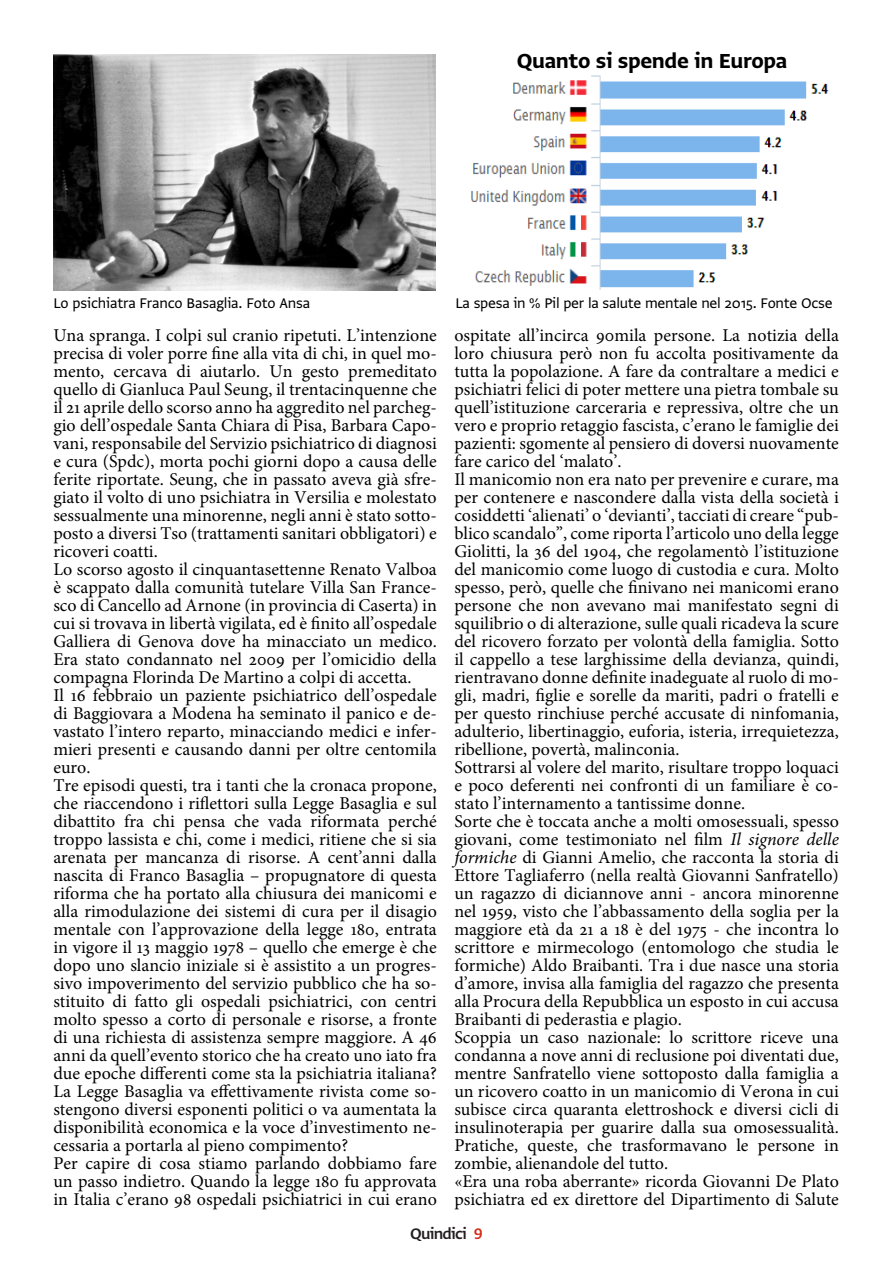
<style>
.page{position:relative;width:893px;height:1263px;background:#fff}
.page>*{position:absolute;margin:0;border:0;box-sizing:border-box;transform-origin:0 0}
.Dida_foto{font:24px "Greta Sans Std Bld";letter-spacing:-.015em;color:#000}
.Testo_articolo{font:18px/18px "Minion Pro";color:#000;text-align:justify}
.Numero_di_pagina{font:18px "Greta Sans Std Sm Bld";letter-spacing:-.04em;color:#231f20}
.Dida_foto-2{font:16.5px "Greta Sans Std";letter-spacing:-.015em;color:#000}
.s1{font-style:italic}
.s2{color:#d32d16}
</style>
<div class="page">
<img style="left:470px;top:76px;width:359px;height:213px">
<img style="left:53px;top:54px;width:383px;height:237px">
<p class="Dida_foto" style="left:517px;top:46px;width:272px">Quanto si spende in Europa</p>
<p class="Dida_foto-2" style="left:53px;top:293px;width:258px">Lo psichiatra Franco Basaglia. Foto Ansa</p>
<p class="Testo_articolo" style="left:53px;top:326px;width:385px">Una spranga. I colpi sul cranio ripetuti. L’intenzione precisa di voler porre fine alla vita di chi, in quel mo&shy;mento, cercava di aiutarlo. Un gesto premeditato quello di Gianluca Paul Seung, il trentacinquenne che il 21 aprile dello scorso anno ha aggredito nel parcheg&shy;gio dell’ospedale Santa Chiara di Pisa, Barbara Capo&shy;vani, responsabile del Servizio psichiatrico di diagnosi e cura (Spdc), morta pochi giorni dopo a causa delle ferite riportate. Seung, che in passato aveva già sfre&shy;giato il volto di uno psichiatra in Versilia e molestato sessualmente una minorenne, negli anni è stato sotto&shy;posto a diversi Tso (trattamenti sanitari obbligatori) e ricoveri coatti.</p>
<p class="Testo_articolo" style="left:53px;top:560px;width:385px">Lo scorso agosto il cinquantasettenne Renato Valboa è scappato dalla comunità tutelare Villa San France&shy;sco di Cancello ad Arnone (in provincia di Caserta) in cui si trovava in libertà vigilata, ed è finito all’ospedale Galliera di Genova dove ha minacciato un medico.<br>Era stato condannato nel 2009 per l’omicidio della compagna Florinda De Martino a colpi di accetta.</p>
<p class="Testo_articolo" style="left:53px;top:686px;width:385px">Il 16 febbraio un paziente psichiatrico dell’ospedale di Baggiovara a Modena ha seminato il panico e de&shy;vastato l’intero reparto, minacciando medici e infer&shy;mieri presenti e causando danni per oltre centomila euro.</p>
<p class="Testo_articolo" style="left:53px;top:776px;width:385px">Tre episodi questi, tra i tanti che la cronaca propone, che riaccendono i riflettori sulla Legge Basaglia e sul dibattito fra chi pensa che vada riformata perché troppo lassista e chi, come i medici, ritiene che si sia arenata per mancanza di risorse. A cent’anni dalla nascita di Franco Basaglia – propugnatore di questa riforma che ha portato alla chiusura dei manicomi e alla rimodulazione dei sistemi di cura per il disagio mentale con l’approvazione della legge 180, entrata in vigore il 13 maggio 1978 – quello che emerge è che dopo uno slancio iniziale si è assistito a un progres&shy;sivo impoverimento del servizio pubblico che ha so&shy;stituito di fatto gli ospedali psichiatrici, con centri molto spesso a corto di personale e risorse, a fronte di una richiesta di assistenza sempre maggiore. A 46 anni da quell’evento storico che ha creato uno iato fra due epoche differenti come sta la psichiatria italiana?<br>La Legge Basaglia va effettivamente rivista come so&shy;stengono diversi esponenti politici o va aumentata la disponibilità economica e la voce d’investimento ne&shy;cessaria a portarla al pieno compimento?</p>
<p class="Testo_articolo" style="left:53px;top:1154px;width:385px">Per capire di cosa stiamo parlando dobbiamo fare un passo indietro. Quando la legge 180 fu approvata in Italia c’erano 98 ospedali psichiatrici in cui erano</p>
<p class="Dida_foto-2" style="left:455px;top:293px;width:379px">La spesa in % Pil per la salute mentale nel 2015. Fonte Ocse</p>
<p class="Testo_articolo" style="left:454px;top:326px;width:386px">ospitate all’incirca 90mila persone. La notizia della loro chiusura però non fu accolta positivamente da tutta la popolazione. A fare da contraltare a medici e psichiatri felici di poter mettere una pietra tombale su quell’istituzione carceraria e repressiva, oltre che un vero e proprio retaggio fascista, c’erano le famiglie dei pazienti: sgomente al pensiero di doversi nuovamente fare carico del ‘malato’.</p>
<p class="Testo_articolo" style="left:454px;top:470px;width:386px">Il manicomio non era nato per prevenire e curare, ma per contenere e nascondere dalla vista della società i cosiddetti ‘alienati’ o ‘devianti’, tacciati di creare “pub&shy;blico scandalo”, come riporta l’articolo uno della legge Giolitti, la 36 del 1904, che regolamentò l’istituzione del manicomio come luogo di custodia e cura. Molto spesso, però, quelle che finivano nei manicomi erano persone che non avevano mai manifestato segni di squilibrio o di alterazione, sulle quali ricadeva la scure del ricovero forzato per volontà della famiglia. Sotto il cappello a tese larghissime della devianza, quindi, rientravano donne definite inadeguate al ruolo di mo&shy;gli, madri, figlie e sorelle da mariti, padri o fratelli e per questo rinchiuse perché accusate di ninfomania, adulterio, libertinaggio, euforia, isteria, irrequietezza, ribellione, povertà, malinconia.</p>
<p class="Testo_articolo" style="left:454px;top:758px;width:386px">Sottrarsi al volere del marito, risultare troppo loquaci e poco deferenti nei confronti di un familiare è co&shy;stato l’internamento a tantissime donne.</p>
<p class="Testo_articolo" style="left:454px;top:812px;width:386px">Sorte che è toccata anche a molti omosessuali, spesso giovani, come testimoniato nel film <span class="s1">Il signore delle formiche</span> di Gianni Amelio, che racconta la storia di Ettore Tagliaferro (nella realtà Giovanni Sanfratello) un ragazzo di diciannove anni - ancora minorenne nel 1959, visto che l’abbassamento della soglia per la maggiore età da 21 a 18 è del 1975 - che incontra lo scrittore e mirmecologo (entomologo che studia le formiche) Aldo Braibanti. Tra i due nasce una storia d’amore, invisa alla famiglia del ragazzo che presenta alla Procura della Repubblica un esposto in cui accusa Braibanti di pederastia e plagio.</p>
<p class="Testo_articolo" style="left:454px;top:1028px;width:386px">Scoppia un caso nazionale: lo scrittore riceve una condanna a nove anni di reclusione poi diventati due, mentre Sanfratello viene sottoposto dalla famiglia a un ricovero coatto in un manicomio di Verona in cui subisce circa quaranta elettroshock e diversi cicli di insulinoterapia per guarire dalla sua omosessualità.<br>Pratiche, queste, che trasformavano le persone in zombie, alienandole del tutto.</p>
<p class="Testo_articolo" style="left:454px;top:1172px;width:386px">«Era una roba aberrante» ricorda Giovanni De Plato psichiatra ed ex direttore del Dipartimento di Salute</p>
<p class="Numero_di_pagina" style="left:410px;top:1223px;width:74px">Quindici <span class="s2">9</span></p>
</div>
